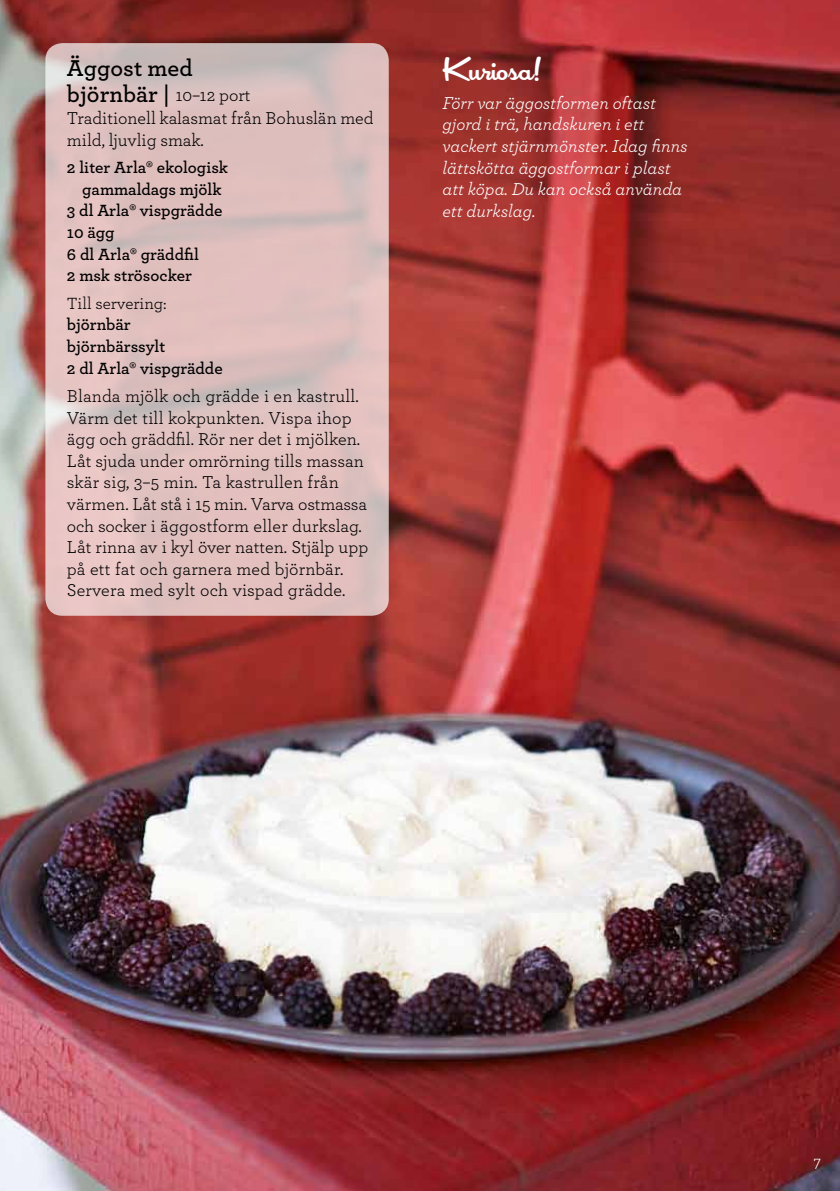
<style>
.page{position:relative;width:840px;height:1191px;background:#fff}
.page>*{position:absolute;margin:0;border:0;box-sizing:border-box;transform-origin:0 0}
.t1{font:34px "Cocktail Shaker";color:#fff}
.t2{font:600 24px/25px "Archer";letter-spacing:.005em;color:#000}
.t3{font:18px/21.6px "Archer";color:#000}
.t4{font:18px/21.6px "Archer Book LF Italic";color:#fff}
.t5{font:600 17px/21.6px "Archer";color:#000}
.t6{font:17px "Archer";color:#000}
.t7{font:16.4px "Archer";color:#fff}
.s1{font-weight:400;font-size:18px}
</style>
<div class="page">
<img style="left:0;top:0;width:839px;height:1191px">
<svg style="left:45px;top:43px;width:343px;height:573px;background:#ddc0be"></svg>
<h2 class="t2" style="left:67px;top:55px;width:185px">Äggost med björnbär | <span class="s1">10–12 port</span></h2>
<p class="t3" style="left:67px;top:107px;width:308px">Traditionell kalasmat från Bohuslän med mild, ljuvlig smak.</p>
<p class="t5" style="left:67px;top:156px;width:162px">2 liter Arla® ekologisk</p>
<p class="t5" style="left:82px;top:177px;width:141px">gammaldags mjölk</p>
<p class="t5" style="left:67px;top:199px;width:157px">3 dl Arla® vispgrädde</p>
<p class="t5" style="left:67px;top:220px;width:49px">10 ägg</p>
<p class="t5" style="left:67px;top:242px;width:133px">6 dl Arla® gräddfil</p>
<p class="t5" style="left:67px;top:264px;width:126px">2 msk strösocker</p>
<p class="t6" style="left:67px;top:291px;width:101px">Till servering:</p>
<p class="t5" style="left:67px;top:313px;width:157px">björnbär björnbärssylt<br>2 dl Arla® vispgrädde</p>
<p class="t3" style="left:67px;top:384px;width:303px">Blanda mjölk och grädde i en kastrull.<br>Värm det till kokpunkten. Vispa ihop ägg och gräddfil. Rör ner det i mjölken.<br>Låt sjuda under omrörning tills massan skär sig, 3–5 min. Ta kastrullen från värmen. Låt stå i 15 min. Varva ostmassa och socker i äggostform eller durkslag.<br>Låt rinna av i kyl över natten. Stjälp upp på ett fat och garnera med björnbär.<br>Servera med sylt och vispad grädde.</p>
<h1 class="t1" style="left:442px;top:50px;width:100px">Kuriosa!</h1>
<p class="t4" style="left:442px;top:92px;width:246px">Förr var äggostformen oftast gjord i trä, handskuren i ett vackert stjärnmönster. Idag finns lättskötta äggostformar i plast att köpa. Du kan också använda ett durkslag.</p>
<p class="t7" style="left:813px;top:1149px;width:9px">7</p>
</div>
